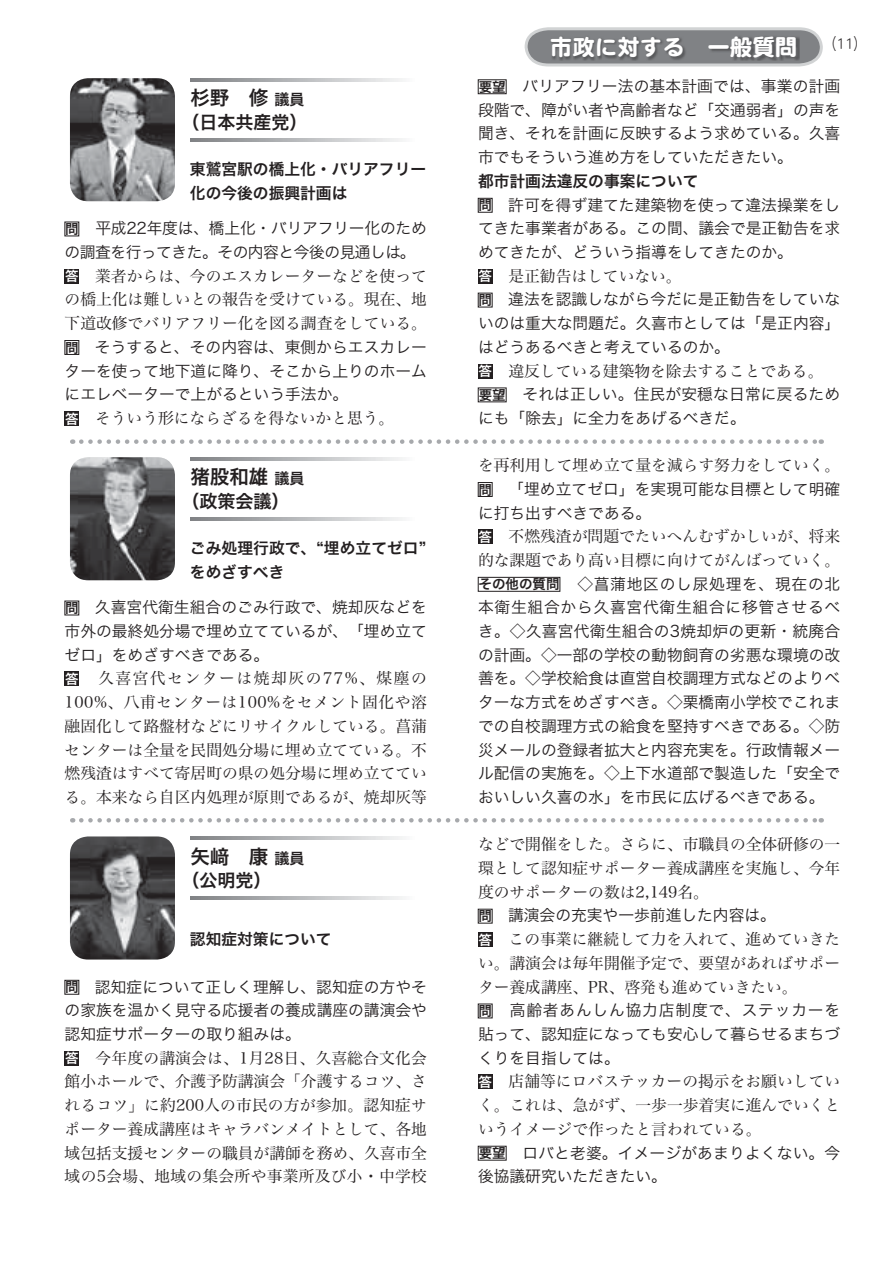
<style>
.page{position:relative;width:893px;height:1263px;background:#fff}
.page>*{position:absolute;margin:0;border:0;box-sizing:border-box;transform-origin:0 0}
.t1{font:22.5px "DFP Maru Gothic CID SB 83 pv RKSJ H";color:#fff}
.t2{font:19.5px "Hira Kaku Pro W6 90 pv RKSJ H";color:#231f20}
.t3{font:18px "Hira Kaku Pro W6 90 pv RKSJ H";color:#231f20}
.t4{font:15.75px/23.7px "Hira Kaku Pro W3 90 pv RKSJ H";color:#231f20;text-align:justify}
.t5{font:15.75px/23.7px "Hira Min Pro W3 90 pv RKSJ H";color:#231f20;text-align:justify}
.t6{font:15.75px/23.7px "Hira Kaku Pro W6 90 pv RKSJ H";color:#231f20}
.t7{font:15.75px/23.7px "Hira Kaku Pro W3 90 pv RKSJ H";letter-spacing:-.03em;color:#231f20}
.t8{font:15px "DFP Gothic PCID W3 83 pv RKSJ H";color:#231f20}
.s1{font-size:15px}
.s2{font-family:"Hira Kaku Pro W6 90 pv RKSJ H";font-size:13.5px}
.s3{font-family:"Hira Kaku Pro W6 90 pv RKSJ H";font-size:13.5px;color:#fff}
</style>
<div class="page">
<svg style="left:524px;top:27px;width:299px;height:40px;background:#a8aaac"></svg>
<img style="left:551px;top:36px;width:248px;height:25px">
<svg style="left:510px;top:439px;width:312px;height:5px"></svg>
<div style="left:478px;top:577px;width:82px;height:14px;border:1px solid #231f20"></div>
<svg style="left:510px;top:818px;width:312px;height:4px"></svg>
<svg style="left:64px;top:222px;width:443px;height:938px"></svg>
<div style="left:65px;top:269px;width:14px;height:15px;background:#231f20"></div>
<div style="left:65px;top:340px;width:14px;height:15px;border:1px solid #231f20"></div>
<div style="left:65px;top:411px;width:14px;height:15px;background:#231f20"></div>
<svg style="left:478px;top:79px;width:29px;height:134px"></svg>
<div style="left:478px;top:269px;width:15px;height:15px;background:#231f20"></div>
<div style="left:478px;top:364px;width:15px;height:14px;background:#231f20"></div>
<svg style="left:190px;top:457px;width:225px;height:3px"></svg>
<svg style="left:190px;top:517px;width:225px;height:3px"></svg>
<svg style="left:190px;top:78px;width:213px;height:3px"></svg>
<svg style="left:190px;top:138px;width:213px;height:3px"></svg>
<svg style="left:190px;top:836px;width:225px;height:3px"></svg>
<svg style="left:190px;top:896px;width:225px;height:3px"></svg>
<img style="left:70px;top:457px;width:105px;height:123px;border-radius:18px">
<img style="left:70px;top:836px;width:105px;height:123px;border-radius:18px">
<img style="left:70px;top:78px;width:105px;height:123px;border-radius:18px">
<p class="t2" style="left:190px;top:91px;width:115px">杉野　修<span class="s1">議員</span></p>
<p class="t3" style="left:181px;top:115px;width:127px">（日本共産党）</p>
<p class="t6" style="left:190px;top:159px;width:238px">東鷲宮駅の橋上化・バリアフリー化の今後の振興計画は</p>
<p class="t7" style="left:65px;top:219px;width:364px"><span class="s2">問</span> 平成22年度は、橋上化・バリアフリー化のための調査を行ってきた。その内容と今後の見通しは。</p>
<p class="t5" style="left:65px;top:266px;width:364px"><span class="s3">答</span>　業者からは、今のエスカレーターなどを使っての橋上化は難しいとの報告を受けている。現在、地下道改修でバリアフリー化を図る調査をしている。</p>
<p class="t4" style="left:65px;top:337px;width:364px"><span class="s2">問</span> そうすると、その内容は、東側からエスカレーターを使って地下道に降り、そこから上りのホームにエレベーターで上がるという手法か。</p>
<p class="t5" style="left:65px;top:408px;width:331px"><span class="s3">答</span>　そういう形にならざるを得ないかと思う。</p>
<p class="t2" style="left:190px;top:470px;width:115px">猪股和雄<span class="s1">議員</span></p>
<p class="t3" style="left:181px;top:494px;width:109px">（政策会議）</p>
<p class="t6" style="left:190px;top:538px;width:238px">ごみ処理行政で、“埋め立てゼロ”をめざすべき</p>
<p class="t4" style="left:65px;top:598px;width:364px"><span class="s2">問</span> 久喜宮代衛生組合のごみ行政で、焼却灰などを市外の最終処分場で埋め立てているが、「埋め立てゼロ」をめざすべきである。</p>
<p class="t5" style="left:65px;top:669px;width:364px"><span class="s3">答</span>　久喜宮代センターは焼却灰の77%、煤塵の100%、八甫センターは100%をセメント固化や溶融固化して路盤材などにリサイクルしている。菖蒲センターは全量を民間処分場に埋め立てている。不燃残渣はすべて寄居町の県の処分場に埋め立てている。本来なら自区内処理が原則であるが、焼却灰等</p>
<p class="t2" style="left:190px;top:849px;width:115px">矢﨑　康<span class="s1">議員</span></p>
<p class="t3" style="left:181px;top:873px;width:91px">（公明党）</p>
<p class="t6" style="left:190px;top:929px;width:143px">認知症対策について</p>
<p class="t4" style="left:65px;top:977px;width:364px"><span class="s2">問</span> 認知症について正しく理解し、認知症の方やその家族を温かく見守る応援者の養成講座の講演会や認知症サポーターの取り組みは。</p>
<p class="t5" style="left:65px;top:1048px;width:364px"><span class="s3">答</span>　今年度の講演会は、1月28日、久喜総合文化会館小ホールで、介護予防講演会「介護するコツ、されるコツ」に約200人の市民の方が参加。認知症サポーター養成講座はキャラバンメイトとして、各地域包括支援センターの職員が講師を務め、久喜市全域の5会場、地域の集会所や事業所及び小・中学校</p>
<h1 class="t1" style="left:550px;top:38px;width:249px">市政に対する　一般質問</h1>
<p class="t8" style="left:821px;top:38px;width:49px">（11）</p>
<p class="t4" style="left:478px;top:76px;width:364px"><span class="s2">要望</span>　バリアフリー法の基本計画では、事業の計画段階で、障がい者や高齢者など「交通弱者」の声を聞き、それを計画に反映するよう求めている。久喜市でもそういう進め方をしていただきたい。</p>
<p class="t6" style="left:478px;top:171px;width:222px">都市計画法違反の事案について</p>
<p class="t4" style="left:478px;top:195px;width:364px"><span class="s2">問</span> 許可を得ず建てた建築物を使って違法操業をしてきた事業者がある。この間、議会で是正勧告を求めてきたが、どういう指導をしてきたのか。</p>
<p class="t5" style="left:479px;top:266px;width:205px"><span class="s3">答</span>　是正勧告はしていない。</p>
<p class="t4" style="left:478px;top:290px;width:364px"><span class="s2">問</span> 違法を認識しながら今だに是正勧告をしていないのは重大な問題だ。久喜市としては「是正内容」はどうあるべきと考えているのか。</p>
<p class="t5" style="left:479px;top:361px;width:346px"><span class="s3">答</span>　違反している建築物を除去することである。</p>
<p class="t4" style="left:478px;top:385px;width:364px"><span class="s2">要望</span>　それは正しい。住民が安穏な日常に戻るためにも「除去」に全力をあげるべきだ。</p>
<p class="t5" style="left:478px;top:455px;width:364px">を再利用して埋め立て量を減らす努力をしていく。</p>
<p class="t4" style="left:478px;top:479px;width:364px"><span class="s2">問</span> 「埋め立てゼロ」を実現可能な目標として明確に打ち出すべきである。</p>
<p class="t5" style="left:478px;top:527px;width:364px"><span class="s3">答</span>　不燃残渣が問題でたいへんむずかしいが、将来的な課題であり高い目標に向けてがんばっていく。</p>
<p class="t4" style="left:478px;top:574px;width:364px"><span class="s2">その他の質問</span>　◇菖蒲地区のし尿処理を、現在の北本衛生組合から久喜宮代衛生組合に移管させるべき。◇久喜宮代衛生組合の3焼却炉の更新・統廃合の計画。◇一部の学校の動物飼育の劣悪な環境の改善を。◇学校給食は直営自校調理方式などのよりベターな方式をめざすべき。◇栗橋南小学校でこれまでの自校調理方式の給食を堅持すべきである。◇防災メールの登録者拡大と内容充実を。行政情報メール配信の実施を。◇上下水道部で製造した「安全でおいしい久喜の水」を市民に広げるべきである。</p>
<p class="t5" style="left:478px;top:835px;width:364px">などで開催をした。さらに、市職員の全体研修の一環として認知症サポーター養成講座を実施し、今年度のサポーターの数は2,149名。</p>
<p class="t4" style="left:478px;top:906px;width:299px"><span class="s2">問</span> 講演会の充実や一歩前進した内容は。</p>
<p class="t5" style="left:478px;top:929px;width:364px"><span class="s3">答</span>　この事業に継続して力を入れて、進めていきたい。講演会は毎年開催予定で、要望があればサポーター養成講座、PR、啓発も進めていきたい。</p>
<p class="t4" style="left:478px;top:1001px;width:364px"><span class="s2">問</span> 高齢者あんしん協力店制度で、ステッカーを貼って、認知症になっても安心して暮らせるまちづくりを目指しては。</p>
<p class="t5" style="left:478px;top:1072px;width:364px"><span class="s3">答</span>　店舗等にロバステッカーの掲示をお願いしていく。これは、急がず、一歩一歩着実に進んでいくというイメージで作ったと言われている。</p>
<p class="t4" style="left:478px;top:1143px;width:364px"><span class="s2">要望</span>　ロバと老婆。イメージがあまりよくない。今後協議研究いただきたい。</p>
</div>
